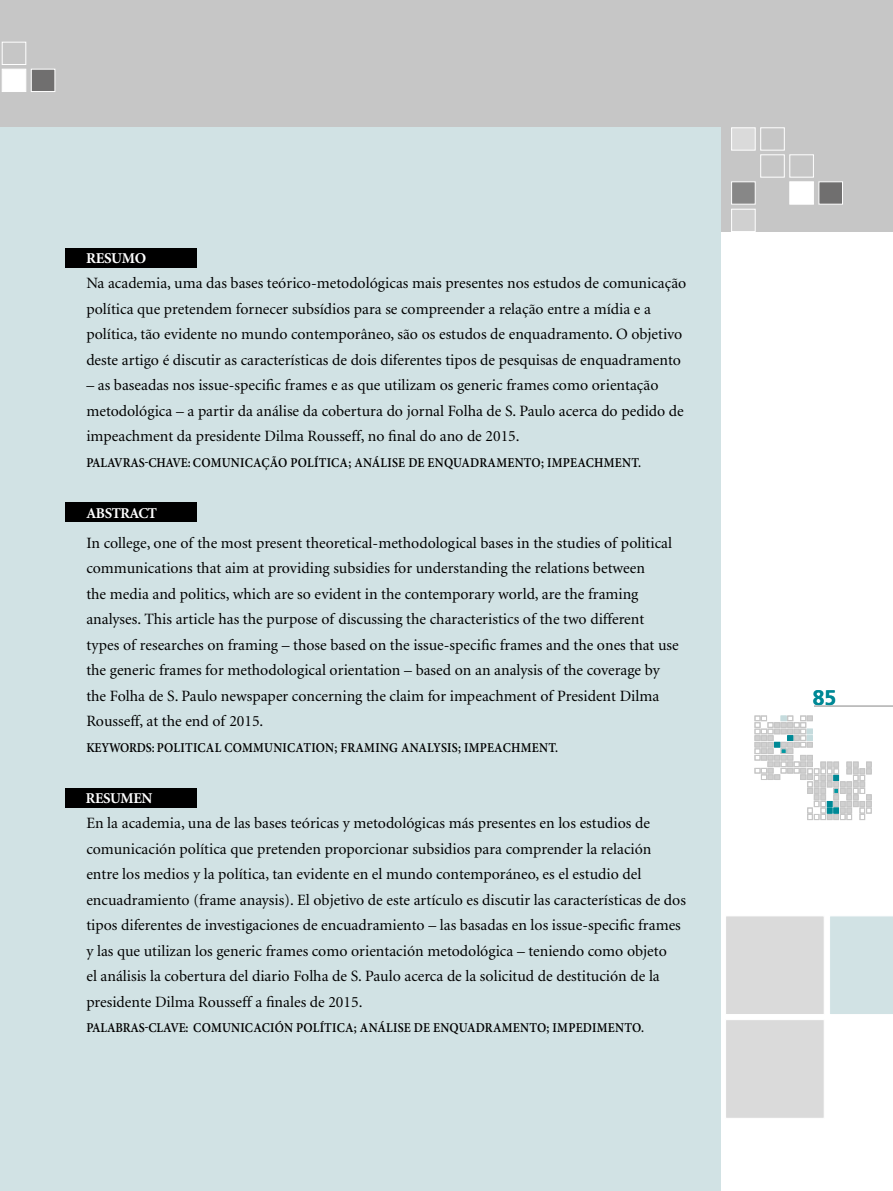
<style>
.page{position:relative;width:893px;height:1191px;background:#fff}
.page>*{position:absolute;margin:0;border:0;box-sizing:border-box;transform-origin:0 0}
.t1{font:700 21px "Frutiger";color:#008996}
.t2{font:15.75px/25.5px "Minion";color:#000}
.t3{font:700 15px "Minion";letter-spacing:-.025em;color:#fff}
.t4{font:700 15px "Minion Pro";letter-spacing:-.02em;color:#fff}
.t5{font:600 13.5px "Minion Pro";letter-spacing:.02em;color:#000;scale:.9 1}
</style>
<div class="page">
<svg style="left:755px;top:716px;width:116px;height:103px"></svg>
<div style="left:0;top:0;width:893px;height:232px;background:#c6c6c6"></div>
<div style="left:725px;top:915px;width:100px;height:100px;background:#dadada;border:1px solid #fff"></div>
<div style="left:830px;top:916px;width:63px;height:98px;background:#d1e2e4"></div>
<hr style="left:814px;top:706px;width:79px;height:1px;background:#bcbcbc">
<div style="left:731px;top:182px;width:24px;height:22px;background:#878787"></div>
<div style="left:790px;top:182px;width:24px;height:22px;background:#fff"></div>
<div style="left:819px;top:182px;width:24px;height:22px;background:#706f6f"></div>
<div style="left:760px;top:155px;width:24px;height:22px;border:1px solid #fff"></div>
<div style="left:790px;top:155px;width:24px;height:22px;border:1px solid #fff"></div>
<div style="left:731px;top:128px;width:24px;height:22px;background:#dadada;border:1px solid #fff"></div>
<div style="left:760px;top:128px;width:24px;height:22px;border:1px solid #fff"></div>
<div style="left:731px;top:209px;width:24px;height:23px;background:#d0d0d0;border:1px solid #fff"></div>
<div style="left:2px;top:69px;width:24px;height:23px;background:#fff"></div>
<div style="left:31px;top:69px;width:24px;height:23px;background:#706f6f;border:1px solid #fff"></div>
<div style="left:2px;top:42px;width:24px;height:23px;border:1px solid #fff"></div>
<div style="left:725px;top:1019px;width:100px;height:99px;background:#dadada;border:1px solid #fff"></div>
<div style="left:0;top:128px;width:721px;height:1063px;background:#d1e2e4"></div>
<div style="left:65px;top:248px;width:131px;height:20px;background:#000"></div>
<div style="left:65px;top:502px;width:131px;height:19px;background:#000"></div>
<div style="left:65px;top:787px;width:131px;height:20px;background:#000"></div>
<p class="t4" style="left:86px;top:247px;width:62px">RESUMO</p>
<p class="t2" style="left:86px;top:271px;width:602px">Na academia, uma das bases teórico-metodológicas mais presentes nos estudos de comunicação política que pretendem fornecer subsídios para se compreender a relação entre a mídia e a política, tão evidente no mundo contemporâneo, são os estudos de enquadramento. O objetivo deste artigo é discutir as características de dois diferentes tipos de pesquisas de enquadramento</p>
<p class="t2" style="left:86px;top:373px;width:599px">– as baseadas nos issue-specific frames e as que utilizam os generic frames como orientação metodológica – a partir da análise da cobertura do jornal Folha de S. Paulo acerca do pedido de impeachment da presidente Dilma Rousseff, no final do ano de 2015.</p>
<p class="t5" style="left:86px;top:453px;width:618px">PALAVRAS-CHAVE: COMUNICAÇÃO POLÍTICA; ANÁLISE DE ENQUADRAMENTO; IMPEACHMENT.</p>
<p class="t3" style="left:86px;top:505px;width:72px">ABSTRACT</p>
<p class="t2" style="left:86px;top:530px;width:594px">In college, one of the most present theoretical-methodological bases in the studies of political communications that aim at providing subsidies for understanding the relations between<br>the media and politics, which are so evident in the contemporary world, are the framing analyses. This article has the purpose of discussing the characteristics of the two different types of researches on framing – those based on the issue-specific frames and the ones that use the generic frames for methodological orientation – based on an analysis of the coverage by the Folha de S. Paulo newspaper concerning the claim for impeachment of President Dilma Rousseff, at the end of 2015.</p>
<p class="t5" style="left:86px;top:738px;width:526px">KEYWORDS: POLITICAL COMMUNICATION; FRAMING ANALYSIS; IMPEACHMENT.</p>
<p class="t3" style="left:86px;top:790px;width:68px">RESUMEN</p>
<p class="t2" style="left:86px;top:811px;width:601px">En la academia, una de las bases teóricas y metodológicas más presentes en los estudios de comunicación política que pretenden proporcionar subsidios para comprender la relación entre los medios y la política, tan evidente en el mundo contemporáneo, es el estudio del encuadramiento (frame anaysis). El objetivo de este artículo es discutir las características de dos tipos diferentes de investigaciones de encuadramiento – las basadas en los issue-specific frames y las que utilizan los generic frames como orientación metodológica – teniendo como objeto<br>el análisis la cobertura del diario Folha de S. Paulo acerca de la solicitud de destitución de la presidente Dilma Rousseff a finales de 2015.</p>
<p class="t5" style="left:86px;top:1018px;width:621px">PALABRAS-CLAVE: COMUNICACIÓN POLÍTICA; ANÁLISE DE ENQUADRAMENTO; IMPEDIMENTO.</p>
<h1 class="t1" style="left:813px;top:685px;width:25px">85</h1>
</div>
